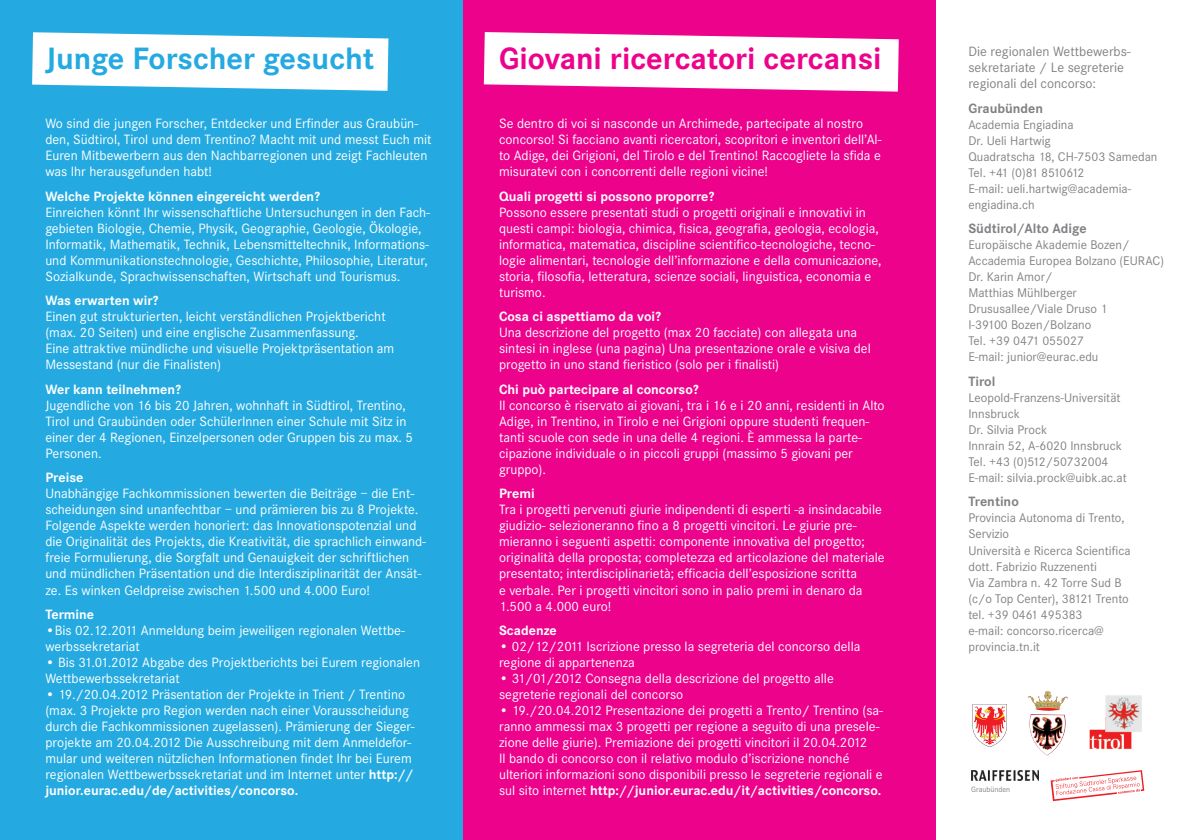
<style>
.page{position:relative;width:1191px;height:840px;background:#fff}
.page>*{position:absolute;margin:0;border:0;box-sizing:border-box;transform-origin:0 0}
.t1{font:700 32px "Corporate S";color:#ed028c}
.t2{font:700 32px "Corporate S";color:#24aae1}
.t3{font:14px/16px "Corporate S";color:#fff}
.t4{font:700 14px "Corporate S";color:#fff}
.t5{font:14px/16px "Corporate S";color:#808285}
.t6{font:700 14px "Corporate S";color:#808285}
.t7{font:13px/16px "Corporate S";color:#808285}
.t8{font:8px "Corporate S";color:#808285}
.s1{font-weight:700}
</style>
<div class="page">
<div style="left:451px;top:0;width:484px;height:839px;background:#ed028c"></div>
<svg style="left:484px;top:32px;width:414px;height:60px;background:#fcddef"></svg>
<div style="left:0;top:0;width:463px;height:839px;background:#24aae1"></div>
<svg style="left:1036px;top:691px;width:11px;height:11px"></svg>
<img style="left:1089px;top:695px;width:52px;height:54px">
<svg style="left:972px;top:704px;width:35px;height:42px"></svg>
<img style="left:971px;top:770px;width:67px;height:9px">
<svg style="left:32px;top:32px;width:356px;height:59px;background:#e5f5fb"></svg>
<svg style="left:1050px;top:770px;width:94px;height:30px"></svg>
<h1 class="t2" style="left:45px;top:39px;width:330px">Junge Forscher gesucht</h1>
<p class="t3" style="left:45px;top:115px;width:388px">Wo sind die jungen Forscher, Entdecker und Erfinder aus Graubün&shy;den, Südtirol, Tirol und dem Trentino? Macht mit und messt Euch mit Euren Mitbewerbern aus den Nachbarregionen und zeigt Fachleuten was Ihr herausgefunden habt!</p>
<p class="t4" style="left:45px;top:188px;width:276px">Welche Projekte können eingereicht werden?</p>
<p class="t3" style="left:45px;top:204px;width:386px">Einreichen könnt Ihr wissenschaftliche Untersuchungen in den Fach&shy;gebieten Biologie, Chemie, Physik, Geographie, Geologie, Ökologie, Informatik, Mathematik, Technik, Lebensmitteltechnik, Informations&shy;und Kommunikationstechnologie, Geschichte, Philosophie, Literatur, Sozialkunde, Sprachwissenschaften, Wirtschaft und Tourismus.</p>
<p class="t4" style="left:45px;top:292px;width:115px">Was erwarten wir?</p>
<p class="t3" style="left:45px;top:308px;width:350px">Einen gut strukturierten, leicht verständlichen Projektbericht (max. 20 Seiten) und eine englische Zusammenfassung.<br>Eine attraktive mündliche und visuelle Projektpräsentation am Messestand (nur die Finalisten)</p>
<p class="t4" style="left:45px;top:381px;width:137px">Wer kann teilnehmen?</p>
<p class="t3" style="left:45px;top:397px;width:369px">Jugendliche von 16 bis 20 Jahren, wohnhaft in Südtirol, Trentino, Tirol und Graubünden oder SchülerInnen einer Schule mit Sitz in einer der 4 Regionen, Einzelpersonen oder Gruppen bis zu max. 5<br>Personen.</p>
<p class="t4" style="left:45px;top:469px;width:39px">Preise</p>
<p class="t3" style="left:45px;top:485px;width:382px">Unabhängige Fachkommissionen bewerten die Beiträge – die Ent&shy;scheidungen sind unanfechtbar – und prämieren bis zu 8 Projekte.<br>Folgende Aspekte werden honoriert: das Innovationspotenzial und die Originalität des Projekts, die Kreativität, die sprachlich einwand&shy;freie Formulierung, die Sorgfalt und Genauigkeit der schriftlichen und mündlichen Präsentation und die Interdisziplinarität der Ansät&shy;ze. Es winken Geldpreise zwischen 1.500 und 4.000 Euro!</p>
<p class="t4" style="left:45px;top:606px;width:50px">Termine</p>
<p class="t3" style="left:45px;top:622px;width:361px">•Bis 02.12.2011 Anmeldung beim jeweiligen regionalen Wettbe&shy;werbssekretariat</p>
<p class="t3" style="left:45px;top:654px;width:376px">• Bis 31.01.2012 Abgabe des Projektberichts bei Eurem regionalen<br>Wettbewerbssekretariat</p>
<p class="t3" style="left:45px;top:686px;width:371px">• 19./20.04.2012 Präsentation der Projekte in Trient / Trentino (max. 3 Projekte pro Region werden nach einer Vorausscheidung durch die Fachkommissionen zugelassen). Prämierung der Sieger&shy;projekte am 20.04.2012 Die Ausschreibung mit dem Anmeldefor&shy;mular und weiteren nützlichen Informationen findet Ihr bei Eurem regionalen Wettbewerbssekretariat und im Internet unter <span class="s1">http:// junior.eurac.edu/de/activities/concorso.</span></p>
<h1 class="t1" style="left:499px;top:39px;width:384px">Giovani ricercatori cercansi</h1>
<p class="t3" style="left:499px;top:115px;width:384px">Se dentro di voi si nasconde un Archimede, partecipate al nostro concorso! Si facciano avanti ricercatori, scopritori e inventori dell’Al&shy;to Adige, dei Grigioni, del Tirolo e del Trentino! Raccogliete la sfida e misuratevi con i concorrenti delle regioni vicine!</p>
<p class="t4" style="left:499px;top:188px;width:217px">Quali progetti si possono proporre?</p>
<p class="t3" style="left:499px;top:204px;width:384px">Possono essere presentati studi o progetti originali e innovativi in questi campi: biologia, chimica, fisica, geografia, geologia, ecologia, informatica, matematica, discipline scientifico-tecnologiche, tecno&shy;logie alimentari, tecnologie dell’informazione e della comunicazione, storia, filosofia, letteratura, scienze sociali, linguistica, economia e turismo.</p>
<p class="t4" style="left:499px;top:308px;width:163px">Cosa ci aspettiamo da voi?</p>
<p class="t3" style="left:499px;top:324px;width:373px">Una descrizione del progetto (max 20 facciate) con allegata una sintesi in inglese (una pagina) Una presentazione orale e visiva del progetto in uno stand fieristico (solo per i finalisti)</p>
<p class="t4" style="left:499px;top:381px;width:201px">Chi può partecipare al concorso?</p>
<p class="t3" style="left:499px;top:397px;width:387px">Il concorso è riservato ai giovani, tra i 16 e i 20 anni, residenti in Alto Adige, in Trentino, in Tirolo e nei Grigioni oppure studenti frequen&shy;tanti scuole con sede in una delle 4 regioni. È ammessa la parte&shy;cipazione individuale o in piccoli gruppi (massimo 5 giovani per gruppo).</p>
<p class="t4" style="left:499px;top:485px;width:37px">Premi</p>
<p class="t3" style="left:499px;top:501px;width:387px">Tra i progetti pervenuti giurie indipendenti di esperti -a insindacabile giudizio- selezioneranno fino a 8 progetti vincitori. Le giurie pre&shy;mieranno i seguenti aspetti: componente innovativa del progetto; originalità della proposta; completezza ed articolazione del materiale presentato; interdisciplinarietà; efficacia dell’esposizione scritta<br>e verbale. Per i progetti vincitori sono in palio premi in denaro da 1.500 a 4.000 euro!</p>
<p class="t4" style="left:499px;top:622px;width:59px">Scadenze</p>
<p class="t3" style="left:499px;top:638px;width:363px">• 02/12/2011 Iscrizione presso la segreteria del concorso della regione di appartenenza</p>
<p class="t3" style="left:499px;top:670px;width:336px">• 31/01/2012 Consegna della descrizione del progetto alle segreterie regionali del concorso</p>
<p class="t3" style="left:499px;top:702px;width:385px">• 19./20.04.2012 Presentazione dei progetti a Trento/ Trentino (sa&shy;ranno ammessi max 3 progetti per regione a seguito di una presele&shy;zione delle giurie). Premiazione dei progetti vincitori il 20.04.2012<br>Il bando di concorso con il relativo modulo d’iscrizione nonché ulteriori informazioni sono disponibili presso le segreterie regionali e sul sito internet <span class="s1">http://junior.eurac.edu/it/activities/concorso.</span></p>
<p class="t5" style="left:968px;top:43px;width:164px">Die regionalen Wettbewerbs&shy;sekretariate / Le segreterie regionali del concorso:</p>
<p class="t6" style="left:968px;top:100px;width:76px">Graubünden</p>
<p class="t7" style="left:968px;top:116px;width:191px">Academia Engiadina<br>Dr. Ueli Hartwig<br>Quadratscha 18, CH-7503 Samedan<br>Tel. +41 (0)81 8510612<br>E-mail: ueli.hartwig@academia&shy;engiadina.ch</p>
<p class="t6" style="left:968px;top:220px;width:120px">Südtirol/Alto Adige</p>
<p class="t7" style="left:968px;top:237px;width:197px">Europäische Akademie Bozen/<br>Accademia Europea Bolzano (EURAC)<br>Dr. Karin Amor/<br>Matthias Mühlberger<br>Drususallee/Viale Druso 1<br>I-39100 Bozen/Bolzano<br>Tel. +39 0471 055027<br>E-mail: junior@eurac.edu</p>
<p class="t6" style="left:968px;top:373px;width:28px">Tirol</p>
<p class="t7" style="left:968px;top:389px;width:160px">Leopold-Franzens-Universität<br>Innsbruck<br>Dr. Silvia Prock<br>Innrain 52, A-6020 Innsbruck<br>Tel. +43 (0)512/50732004<br>E-mail: silvia.prock@uibk.ac.at</p>
<p class="t6" style="left:968px;top:493px;width:52px">Trentino</p>
<p class="t7" style="left:968px;top:510px;width:164px">Provincia Autonoma di Trento,<br>Servizio<br>Università e Ricerca Scientifica dott. Fabrizio Ruzzenenti<br>Via Zambra n. 42 Torre Sud B (c/o Top Center), 38121 Trento tel. +39 0461 495383<br>e-mail: concorso.ricerca@ provincia.tn.it</p>
<p class="t8" style="left:971px;top:784px;width:41px">Graubünden</p>
</div>
